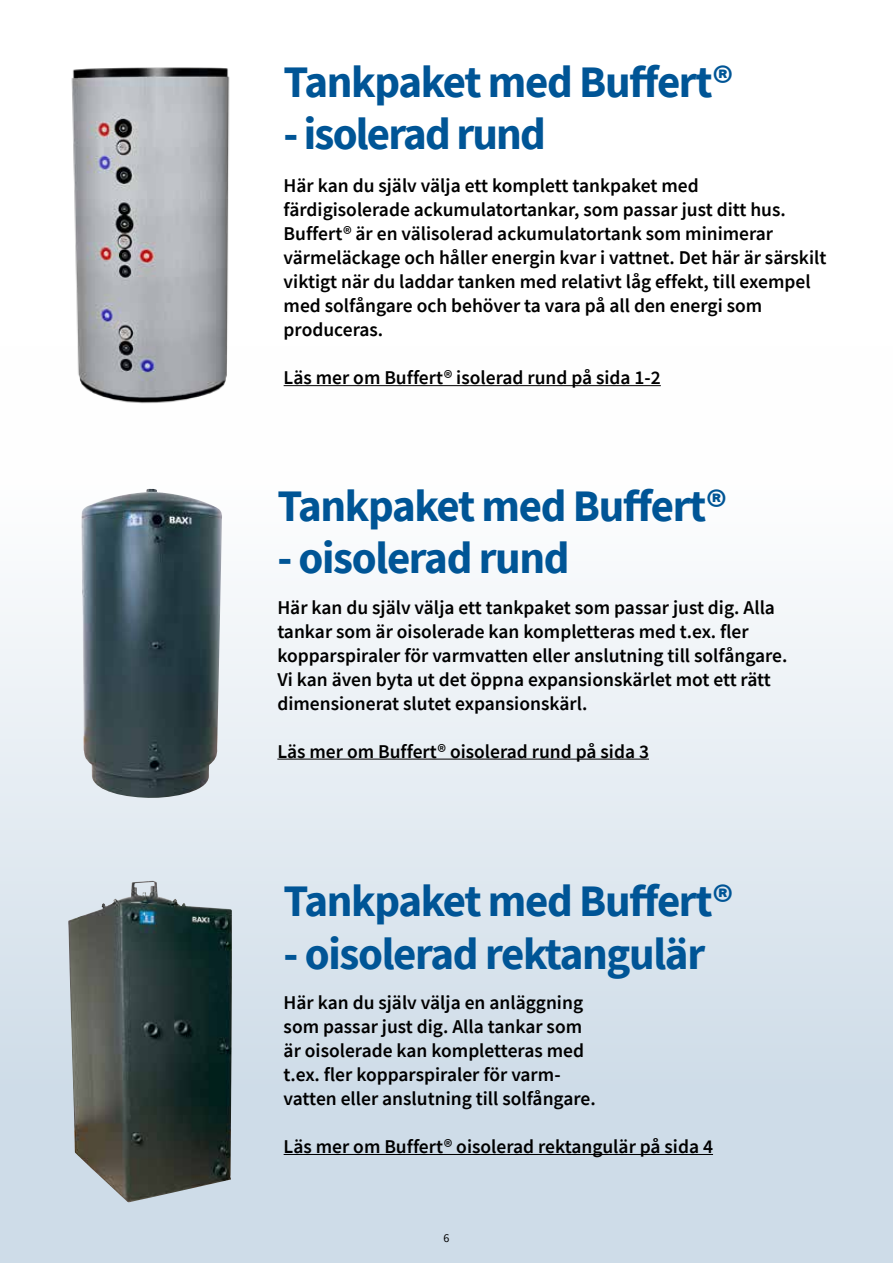
<style>
.page{position:relative;width:893px;height:1263px;background:#fff}
.page>*{position:absolute;margin:0;border:0;box-sizing:border-box;transform-origin:0 0}
.t1{font:700 45px "Source Sans Pro";letter-spacing:-.03em;color:#005596}
.t2{font:600 19.5px/24px "Source Sans Pro";color:#000}
.t3{font:12px "Source Sans Pro";color:#000}
</style>
<div class="page">
<div style="left:0;top:347px;width:893px;height:916px;background:linear-gradient(to bottom,#fff,#c6d7e4)"></div>
<hr style="left:277px;top:759px;width:372px;height:1px;background:#000">
<hr style="left:284px;top:385px;width:377px;height:1px;background:#000">
<hr style="left:284px;top:1154px;width:429px;height:1px;background:#000">
<img style="left:68px;top:881px;width:165px;height:322px">
<img style="left:80px;top:489px;width:142px;height:310px">
<img style="left:54px;top:67px;width:185px;height:342px">
<h1 class="t1" style="left:284px;top:51px;width:451px">Tankpaket med Buffert®</h1>
<h1 class="t1" style="left:284px;top:104px;width:264px">- isolerad rund</h1>
<p class="t2" style="left:284px;top:173px;width:544px">Här kan du själv välja ett komplett tankpaket med färdigisolerade ackumulatortankar, som passar just ditt hus.<br>Buffert® är en välisolerad ackumulatortank som minimerar värmeläckage och håller energin kvar i vattnet. Det här är särskilt viktigt när du laddar tanken med relativt låg effekt, till exempel med solfångare och behöver ta vara på all den energi som produceras.</p>
<p class="t2" style="left:284px;top:366px;width:379px">Läs mer om Buffert® isolerad rund på sida 1-2</p>
<h1 class="t1" style="left:277px;top:475px;width:451px">Tankpaket med Buffert®</h1>
<h1 class="t1" style="left:277px;top:528px;width:294px">- oisolerad rund</h1>
<p class="t2" style="left:277px;top:595px;width:512px">Här kan du själv välja ett tankpaket som passar just dig. Alla tankar som är oisolerade kan kompletteras med t.ex. fler kopparspiraler för varmvatten eller anslutning till solfångare.<br>Vi kan även byta ut det öppna expansionskärlet mot ett rätt dimensionerat slutet expansionskärl.</p>
<p class="t2" style="left:277px;top:739px;width:373px">Läs mer om Buffert® oisolerad rund på sida 3</p>
<h1 class="t1" style="left:284px;top:871px;width:451px">Tankpaket med Buffert®</h1>
<h1 class="t1" style="left:284px;top:923px;width:423px">- oisolerad rektangulär</h1>
<p class="t2" style="left:284px;top:990px;width:314px">Här kan du själv välja en anläggning som passar just dig. Alla tankar som är oisolerade kan kompletteras med t.ex. fler kopparspiraler för varm&shy;vatten eller anslutning till solfångare.</p>
<p class="t2" style="left:284px;top:1134px;width:431px">Läs mer om Buffert® oisolerad rektangulär på sida 4</p>
<p class="t3" style="left:443px;top:1230px;width:7px">6</p>
</div>
